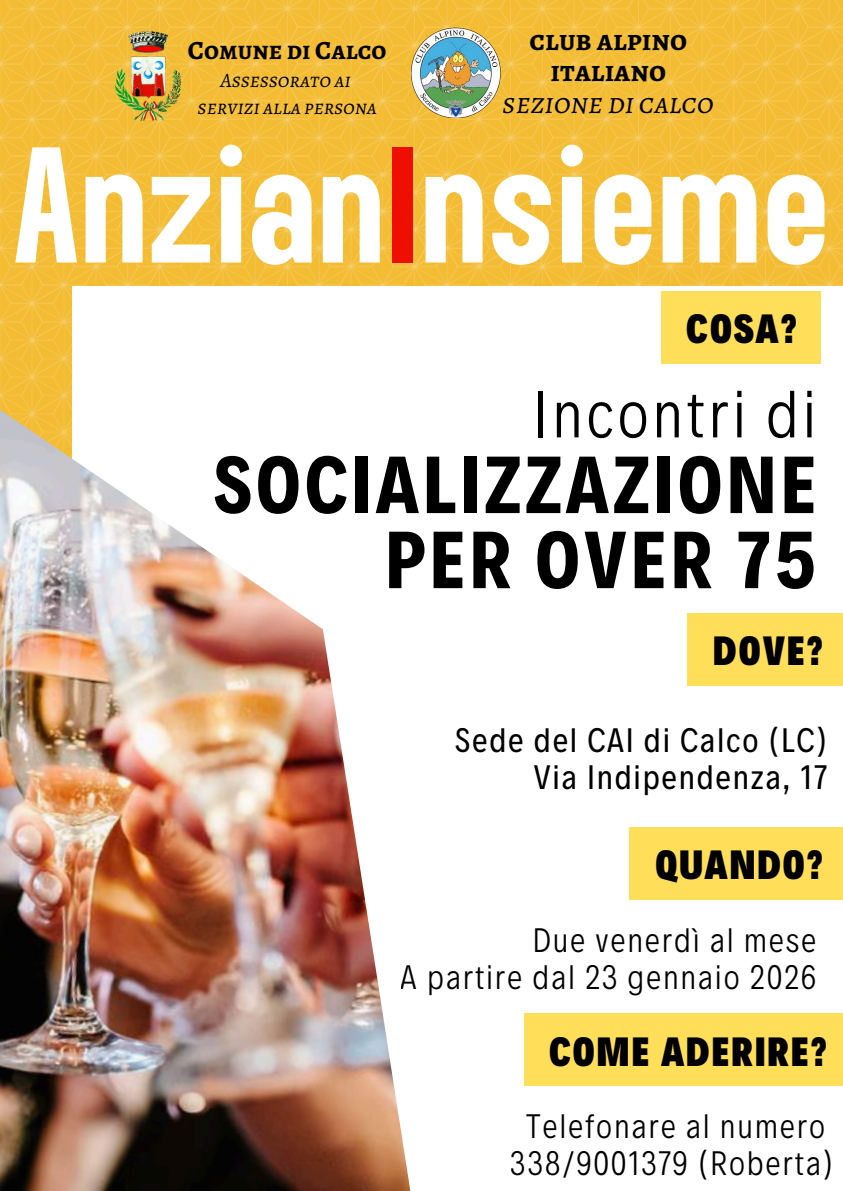
<style>
.page{position:relative;width:843px;height:1191px;background:#fff}
.page>*{position:absolute;margin:0;border:0;box-sizing:border-box;transform-origin:0 0}
.t1{font:700 143.8px "TS Damassans";color:#fff}
.t2{font:700 81.8px/75px "Decalotype";letter-spacing:.05em;color:#000;text-align:right}
.t3{font:300 67.5px "Decalotype";letter-spacing:.05em;color:#000}
.t4{font:900 41.4px "Decalotype";letter-spacing:.05em;color:#000}
.t5{font:300 34.4px/37.7px "Decalotype";letter-spacing:.05em;color:#000;text-align:right}
.t6{font:34.4px/37.7px "Decalotype";letter-spacing:.05em;color:#000;text-align:right}
.t7{font:700 29.8px/31.5px "Alegreya SC";color:#000;text-align:center}
.t8{font:italic 29.8px "Alegreya SC";color:#000}
.t9{font:700 26.3px "Alegreya SC";color:#000}
.t10{font:italic 20.5px/26.2px "Alegreya SC";color:#000;text-align:center}
.s1{color:#ef0e02}
</style>
<div class="page">
<img style="left:0;top:0;width:842px;height:313px">
<div style="left:72px;top:286px;width:770px;height:904px;background:#fff"></div>
<img style="left:0;top:313px;width:411px;height:877px">
<img style="left:115px;top:23px;width:67px;height:98px">
<img style="left:411px;top:28px;width:89px;height:89px">
<div style="left:660px;top:291px;width:160px;height:72px;background:#ffde59"></div>
<div style="left:629px;top:826px;width:213px;height:73px;background:#ffde59"></div>
<div style="left:687px;top:613px;width:155px;height:72px;background:#ffde59"></div>
<div style="left:523px;top:1013px;width:319px;height:72px;background:#ffde59"></div>
<p class="t9" style="left:188px;top:32px;width:200px">Comune di Calco</p>
<p class="t10" style="left:197px;top:67px;width:181px">Assessorato ai servizi alla persona</p>
<p class="t7" style="left:529px;top:24px;width:159px">club alpino italiano</p>
<p class="t8" style="left:502px;top:83px;width:212px">sezione di calco</p>
<h1 class="t1" style="left:13px;top:104px;width:817px">Anzian<span class="s1">I</span>nsieme</h1>
<p class="t4" style="left:686px;top:301px;width:112px">COSA?</p>
<h3 class="t3" style="left:533px;top:369px;width:284px">Incontri di</h3>
<h2 class="t2" style="left:214px;top:442px;width:603px">SOCIALIZZAZIONE<br>PER OVER 75</h2>
<p class="t4" style="left:713px;top:623px;width:111px">DOVE?</p>
<p class="t6" style="left:455px;top:718px;width:373px">Sede del CAI di Calco (LC)<br>Via Indipendenza, 17</p>
<p class="t4" style="left:655px;top:837px;width:169px">QUANDO?</p>
<p class="t5" style="left:400px;top:918px;width:417px">Due venerdì al mese<br>A partire dal 23 gennaio 2026</p>
<p class="t4" style="left:549px;top:1023px;width:279px">COME ADERIRE?</p>
<p class="t5" style="left:510px;top:1104px;width:324px;text-align:center">Telefonare al numero<br>338/9001379 (Roberta)</p>
</div>
